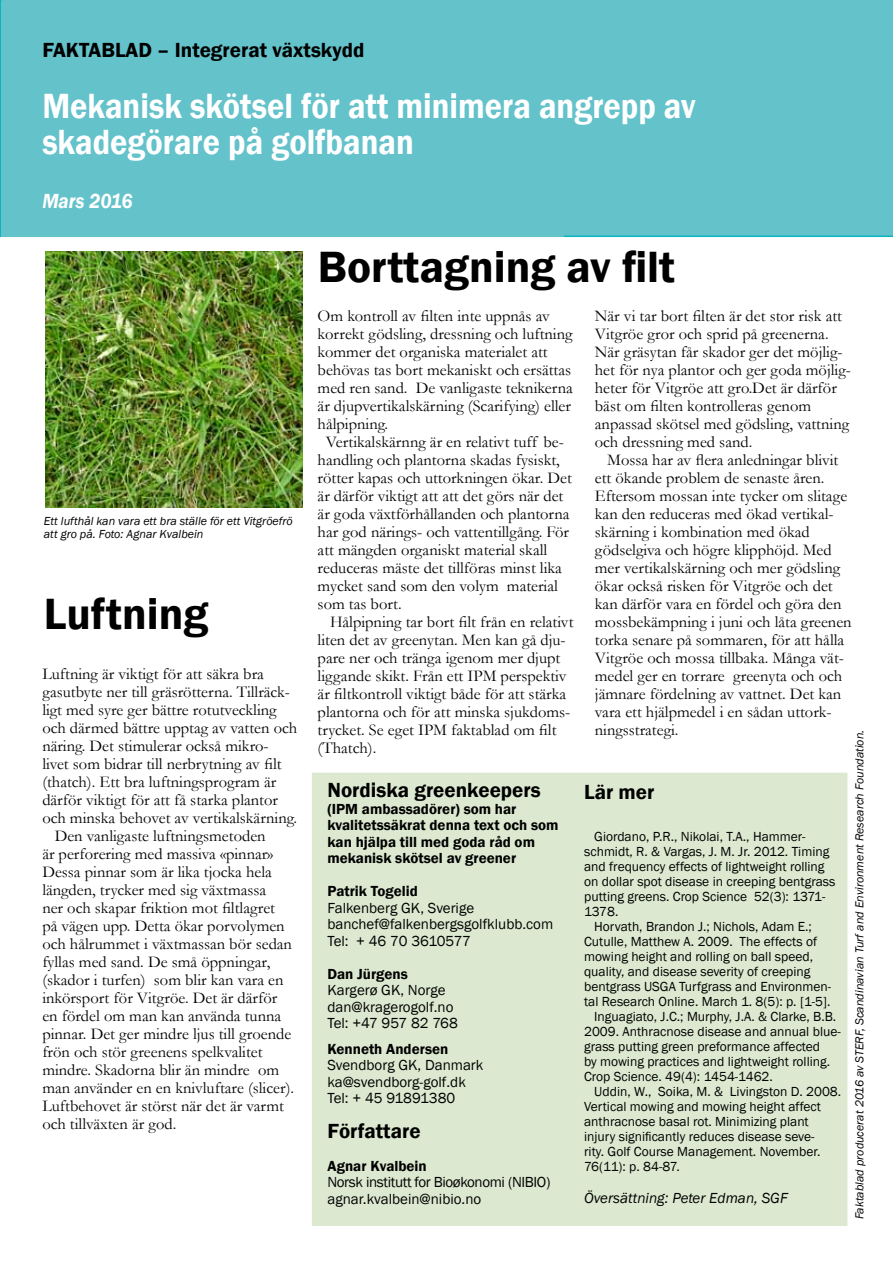
<style>
.page{position:relative;width:893px;height:1263px;background:#fff}
.page>*{position:absolute;margin:0;border:0;box-sizing:border-box;transform-origin:0 0}
.t1{font:600 45px "Franklin Gothic";color:#000}
.t2{font:600 36px/36px "Franklin Gothic";color:#fff;scale:.9 1}
.t3{font:600 21px "Franklin Gothic";color:#000}
.t4{font:italic 600 21px "Franklin Gothic";color:#fff;scale:.9 1}
.t5{font:16.5px/18px "Garamond";color:#000}
.t6{font:15px/16.5px "Franklin Gothic";color:#000}
.t7{font:600 15px/16.5px "Franklin Gothic";color:#000}
.t8{font:15px/16.5px "Franklin Gothic";letter-spacing:-.025em;color:#000}
.t9{font:italic 15px "Franklin Gothic";color:#000}
.t10{font:13.5px "Franklin Gothic";color:#000}
.t11{font:italic 12px/13.5px "Franklin Gothic";color:#000}
</style>
<div class="page">
<div style="left:0;top:0;width:893px;height:237px;background:#64c2cb"></div>
<div style="left:1px;top:2px;width:562px;height:235px;background:#64c2cb"></div>
<div style="left:309px;top:770px;width:541px;height:459px;background:#dce9d0;border:3px solid #fff"></div>
<img style="left:46px;top:252px;width:257px;height:256px">
<p class="t3" style="left:42px;top:37px;width:324px">Faktablad – Integrerat växtskydd</p>
<h2 class="t2" style="left:42px;top:89px;width:728px">Mekanisk skötsel för att minimera angrepp av skadegörare på golfbanan</h2>
<p class="t4" style="left:42px;top:188px;width:102px">Mars 2016</p>
<p class="t11" style="left:44px;top:514px;width:250px">Ett lufthål kan vara ett bra ställe för ett Vitgröefrö att gro på. Foto: Agnar Kvalbein</p>
<h1 class="t1" style="left:44px;top:586px;width:166px">Luftning</h1>
<p class="t5" style="left:42px;top:664px;width:223px">Luftning är viktigt för att säkra bra</p>
<p class="t5" style="left:42px;top:682px;width:249px">gasutbyte ner till gräsrötterna. Tillräck-</p>
<p class="t5" style="left:42px;top:700px;width:236px">ligt med syre ger bättre rotutveckling</p>
<p class="t5" style="left:42px;top:718px;width:256px">och därmed bättre upptag av vatten och</p>
<p class="t5" style="left:42px;top:736px;width:228px">näring. Det stimulerar också mikro-</p>
<p class="t5" style="left:42px;top:754px;width:241px">livet som bidrar till nerbrytning av filt</p>
<p class="t5" style="left:42px;top:772px;width:235px">(thatch). Ett bra luftningsprogram är</p>
<p class="t5" style="left:42px;top:790px;width:237px">därför viktigt för att få starka plantor</p>
<p class="t5" style="left:42px;top:808px;width:256px">och minska behovet av vertikalskärning.</p>
<p class="t5" style="left:55px;top:826px;width:212px">Den vanligaste luftningsmetoden</p>
<p class="t5" style="left:42px;top:844px;width:232px">är perforering med massiva «pinnar»</p>
<p class="t5" style="left:42px;top:862px;width:231px">Dessa pinnar som är lika tjocka hela</p>
<p class="t5" style="left:42px;top:880px;width:225px">längden, trycker med sig växtmassa</p>
<p class="t5" style="left:42px;top:898px;width:234px">ner och skapar friktion mot filtlagret</p>
<p class="t5" style="left:42px;top:916px;width:244px">på vägen upp. Detta ökar porvolymen</p>
<p class="t5" style="left:42px;top:934px;width:251px">och hålrummet i växtmassan bör sedan</p>
<p class="t5" style="left:42px;top:952px;width:229px">fyllas med sand. De små öppningar,</p>
<p class="t5" style="left:42px;top:970px;width:243px">(skador i turfen) som blir kan vara en</p>
<p class="t5" style="left:42px;top:988px;width:236px">inkörsport för Vitgröe. Det är därför</p>
<p class="t5" style="left:42px;top:1006px;width:240px">en fördel om man kan använda tunna</p>
<p class="t5" style="left:42px;top:1024px;width:250px">pinnar. Det ger mindre ljus till groende</p>
<p class="t5" style="left:42px;top:1042px;width:222px">frön och stör greenens spelkvalitet</p>
<p class="t5" style="left:42px;top:1060px;width:238px">mindre. Skadorna blir än mindre om</p>
<p class="t5" style="left:42px;top:1078px;width:253px">man använder en en knivluftare (slicer).</p>
<p class="t5" style="left:42px;top:1096px;width:243px">Luftbehovet är störst när det är varmt</p>
<p class="t5" style="left:42px;top:1114px;width:136px">och tillväxten är god.</p>
<h1 class="t1" style="left:318px;top:239px;width:359px">Borttagning av filt</h1>
<p class="t5" style="left:595px;top:307px;width:257px">När vi tar bort filten är det stor risk att Vitgröe gror och sprid på greenerna.<br>När gräsytan får skador ger det möjlig&shy;het för nya plantor och ger goda möjlig&shy;heter för Vitgröe att gro.Det är därför bäst om filten kontrolleras genom anpassad skötsel med gödsling, vattning och dressning med sand.</p>
<p class="t5" style="left:595px;top:451px;width:258px;text-indent:12px">Mossa har av flera anledningar blivit ett ökande problem de senaste åren.<br>Eftersom mossan inte tycker om slitage kan den reduceras med ökad vertikal&shy;skärning i kombination med ökad gödselgiva och högre klipphöjd. Med mer vertikalskärning och mer gödsling ökar också risken för Vitgröe och det kan därför vara en fördel och göra den mossbekämpning i juni och låta greenen torka senare på sommaren, för att hålla Vitgröe och mossa tillbaka. Många vät&shy;medel ger en torrare greenyta och och jämnare fördelning av vattnet. Det kan vara ett hjälpmedel i en sådan uttork&shy;ningsstrategi.</p>
<p class="t5" style="left:318px;top:307px;width:234px">Om kontroll av filten inte uppnås av</p>
<p class="t5" style="left:318px;top:325px;width:256px">korrekt gödsling, dressning och luftning</p>
<p class="t5" style="left:318px;top:343px;width:232px">kommer det organiska materialet att</p>
<p class="t5" style="left:318px;top:361px;width:255px">behövas tas bort mekaniskt och ersättas</p>
<p class="t5" style="left:318px;top:379px;width:257px">med ren sand. De vanligaste teknikerna</p>
<p class="t5" style="left:318px;top:397px;width:255px">är djupvertikalskärning (Scarifying) eller</p>
<p class="t5" style="left:318px;top:415px;width:72px">hålpipning.</p>
<p class="t5" style="left:326px;top:433px;width:240px">Vertikalskärnng är en relativt tuff be-</p>
<p class="t5" style="left:318px;top:451px;width:244px">handling och plantorna skadas fysiskt,</p>
<p class="t5" style="left:318px;top:469px;width:256px">rötter kapas och uttorkningen ökar. Det</p>
<p class="t5" style="left:318px;top:487px;width:247px">är därför viktigt att att det görs när det</p>
<p class="t5" style="left:318px;top:505px;width:253px">är goda växtförhållanden och plantorna</p>
<p class="t5" style="left:318px;top:523px;width:253px">har god närings- och vattentillgång. För</p>
<p class="t5" style="left:318px;top:541px;width:231px">att mängden organiskt material skall</p>
<p class="t5" style="left:318px;top:559px;width:246px">reduceras mäste det tillföras minst lika</p>
<p class="t5" style="left:318px;top:577px;width:242px">mycket sand som den volym material</p>
<p class="t5" style="left:318px;top:595px;width:86px">som tas bort.</p>
<p class="t5" style="left:330px;top:613px;width:245px">Hålpipning tar bort filt från en relativt</p>
<p class="t5" style="left:318px;top:631px;width:250px">liten det av greenytan. Men kan gå dju-</p>
<p class="t5" style="left:318px;top:649px;width:244px">pare ner och tränga igenom mer djupt</p>
<p class="t5" style="left:318px;top:667px;width:250px">liggande skikt. Från ett IPM perspektiv</p>
<p class="t5" style="left:318px;top:685px;width:250px">är filtkontroll viktigt både för att stärka</p>
<p class="t5" style="left:318px;top:703px;width:254px">plantorna och för att minska sjukdoms-</p>
<p class="t5" style="left:318px;top:721px;width:240px">trycket. Se eget IPM faktablad om filt</p>
<p class="t5" style="left:318px;top:739px;width:60px">(Thatch).</p>
<p class="t11" style="left:853px;top:1219px;width:491px;rotate:-90deg">Faktablad producerat 2016 av STERF, Scandinavian Turf and Environment Research Foundation.</p>
<p class="t3" style="left:327px;top:777px;width:215px">Nordiska greenkeepers</p>
<p class="t7" style="left:327px;top:801px;width:233px">(IPM ambassadörer) som har kvalitetssäkrat denna text och som kan hjälpa till med goda råd om mekanisk skötsel av greener</p>
<p class="t7" style="left:327px;top:883px;width:92px">Patrik Togelid</p>
<p class="t6" style="left:327px;top:900px;width:227px">Falkenberg GK, Sverige banchef@falkenbergsgolfklubb.com<br>Tel: + 46 70 3610577</p>
<p class="t7" style="left:327px;top:966px;width:82px">Dan Jürgens</p>
<p class="t6" style="left:327px;top:982px;width:132px">Kargerø GK, Norge dan@kragerogolf.no<br>Tel: +47 957 82 768</p>
<p class="t7" style="left:327px;top:1041px;width:122px">Kenneth Andersen</p>
<p class="t6" style="left:327px;top:1057px;width:157px">Svendborg GK, Danmark ka@svendborg-golf.dk<br>Tel: + 45 91891380</p>
<p class="t3" style="left:327px;top:1118px;width:95px">Författare</p>
<p class="t7" style="left:327px;top:1158px;width:101px">Agnar Kvalbein</p>
<p class="t8" style="left:327px;top:1174px;width:225px">Norsk institutt for Bioøkonomi (NIBIO) agnar.kvalbein@nibio.no</p>
<p class="t3" style="left:584px;top:779px;width:72px">Lär mer</p>
<p class="t10" style="left:594px;top:828px;width:213px">Giordano, P.R., Nikolai, T.A., Hammer-</p>
<p class="t10" style="left:584px;top:843px;width:247px">schmidt, R. &amp; Vargas, J. M. Jr. 2012. Timing</p>
<p class="t10" style="left:584px;top:858px;width:242px">and frequency effects of lightweight rolling</p>
<p class="t10" style="left:584px;top:873px;width:253px">on dollar spot disease in creeping bentgrass</p>
<p class="t10" style="left:584px;top:888px;width:243px">putting greens. Crop Science 52(3): 1371-</p>
<p class="t10" style="left:584px;top:903px;width:36px">1378.</p>
<p class="t10" style="left:594px;top:918px;width:219px">Horvath, Brandon J.; Nichols, Adam E.;</p>
<p class="t10" style="left:584px;top:933px;width:234px">Cutulle, Matthew A. 2009. The effects of</p>
<p class="t10" style="left:584px;top:948px;width:230px">mowing height and rolling on ball speed,</p>
<p class="t10" style="left:584px;top:963px;width:228px">quality, and disease severity of creeping</p>
<p class="t10" style="left:584px;top:978px;width:249px">bentgrass USGA Turfgrass and Environmen-</p>
<p class="t10" style="left:584px;top:993px;width:248px">tal Research Online. March 1. 8(5): p. [1-5].</p>
<p class="t10" style="left:594px;top:1008px;width:244px">Inguagiato, J.C.; Murphy, J.A. &amp; Clarke, B.B.</p>
<p class="t10" style="left:584px;top:1023px;width:258px">2009. Anthracnose disease and annual blue-</p>
<p class="t10" style="left:584px;top:1038px;width:238px">grass putting green preformance affected</p>
<p class="t10" style="left:584px;top:1053px;width:248px">by mowing practices and lightweight rolling.</p>
<p class="t10" style="left:584px;top:1068px;width:190px">Crop Science. 49(4): 1454-1462.</p>
<p class="t10" style="left:594px;top:1083px;width:248px">Uddin, W., Soika, M. &amp; Livingston D. 2008.</p>
<p class="t10" style="left:584px;top:1098px;width:238px">Vertical mowing and mowing height affect</p>
<p class="t10" style="left:584px;top:1113px;width:226px">anthracnose basal rot. Minimizing plant</p>
<p class="t10" style="left:584px;top:1128px;width:232px">injury significantly reduces disease seve-</p>
<p class="t10" style="left:584px;top:1143px;width:238px">rity. Golf Course Management. November.</p>
<p class="t10" style="left:584px;top:1158px;width:97px">76(11): p. 84-87.</p>
<p class="t9" style="left:584px;top:1189px;width:205px">Översättning: Peter Edman, SGF</p>
</div>
